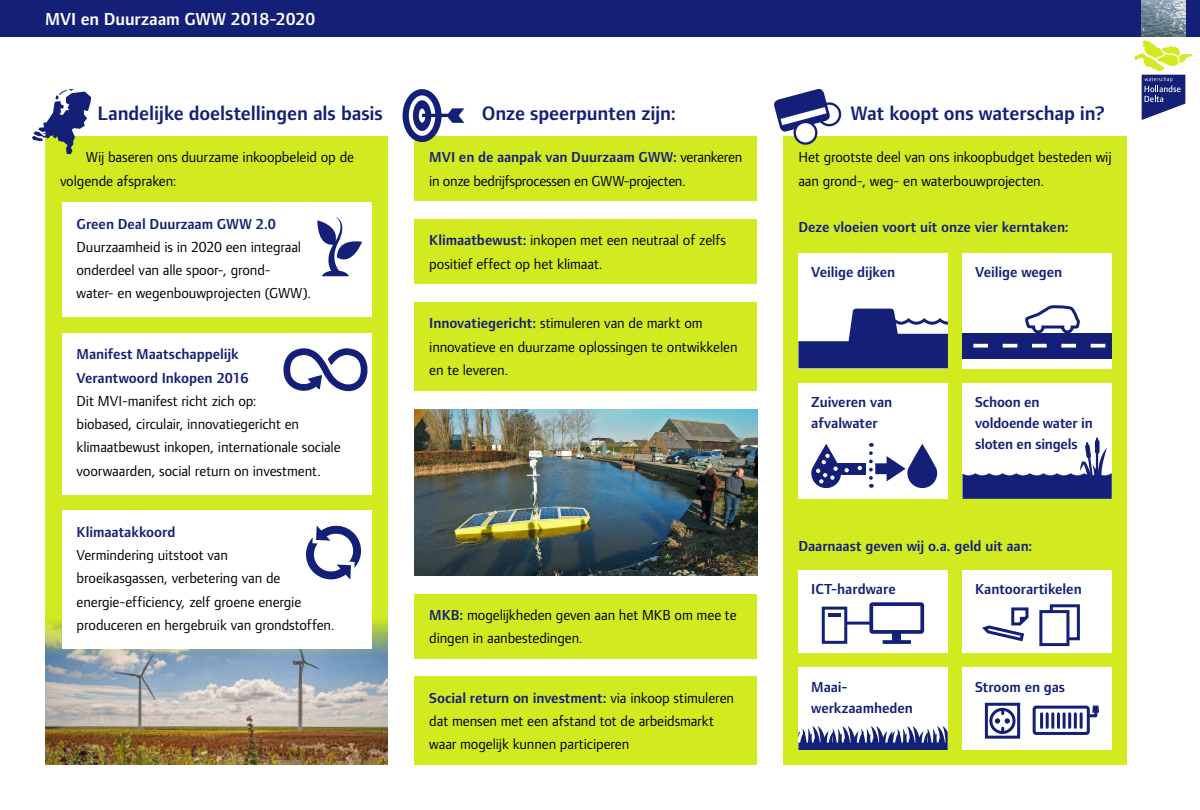
<style>
.page{position:relative;width:1200px;height:810px;background:#fff}
.page>*{position:absolute;margin:0;border:0;box-sizing:border-box;transform-origin:0 0}
.t1{font:600 20.25px "Foundry Form Sans";letter-spacing:-.005em;color:#142077}
.t2{font:600 18px "Foundry Form Sans";letter-spacing:-.005em;color:#fff}
.t3{font:15px/23.2px "Foundry Form Sans";letter-spacing:-.005em;color:#000}
.t4{font:600 15px/21px "Foundry Form Sans";letter-spacing:-.005em;color:#142077}
.s1{font-weight:600;color:#142077}
</style>
<div class="page">
<div style="left:0;top:0;width:1200px;height:37px;background:#142077"></div>
<div style="left:45px;top:136px;width:343px;height:559px;background:#d2eb20"></div>
<div style="left:783px;top:136px;width:344px;height:629px;background:#d2eb20"></div>
<img style="left:45px;top:614px;width:343px;height:151px">
<img style="left:414px;top:409px;width:343px;height:167px">
<div style="left:798px;top:253px;width:150px;height:115px;background:#fff"></div>
<div style="left:798px;top:383px;width:150px;height:116px;background:#fff"></div>
<div style="left:798px;top:570px;width:150px;height:83px;background:#fff"></div>
<div style="left:962px;top:570px;width:150px;height:83px;background:#fff"></div>
<div style="left:798px;top:668px;width:150px;height:82px;background:#fff"></div>
<div style="left:962px;top:668px;width:150px;height:82px;background:#fff"></div>
<div style="left:962px;top:253px;width:150px;height:115px;background:#fff"></div>
<div style="left:962px;top:383px;width:150px;height:116px;background:#fff"></div>
<svg style="left:1025px;top:305px;width:55px;height:28px"></svg>
<svg style="left:1134px;top:40px;width:59px;height:80px"></svg>
<img style="left:1142px;top:0;width:43px;height:37px">
<hr style="left:1096px;top:439px;width:2px;height:36px;background:#142077">
<svg style="left:962px;top:441px;width:150px;height:58px"></svg>
<svg style="left:32px;top:89px;width:59px;height:65px"></svg>
<div style="left:62px;top:202px;width:309px;height:115px;background:#fff"></div>
<div style="left:62px;top:333px;width:309px;height:162px;background:#fff"></div>
<div style="left:62px;top:511px;width:309px;height:138px;background:#fff"></div>
<div style="left:414px;top:136px;width:343px;height:65px;background:#d2eb20"></div>
<div style="left:414px;top:219px;width:343px;height:65px;background:#d2eb20"></div>
<div style="left:414px;top:302px;width:343px;height:89px;background:#d2eb20"></div>
<div style="left:414px;top:594px;width:343px;height:65px;background:#d2eb20"></div>
<div style="left:414px;top:676px;width:343px;height:89px;background:#d2eb20"></div>
<div style="left:403px;top:89px;width:39px;height:53px;border:6px solid #142077;border-radius:50%"></div>
<svg style="left:413px;top:100px;width:51px;height:31px"></svg>
<svg style="left:818px;top:104px;width:22px;height:21px"></svg>
<div style="left:817px;top:102px;width:24px;height:24px;border:2px solid #142077;border-radius:50%"></div>
<svg style="left:774px;top:89px;width:57px;height:44px"></svg>
<div style="left:795px;top:122px;width:21px;height:22px;background:#fff;border-radius:50%"></div>
<div style="left:794px;top:121px;width:23px;height:24px;border:2px solid #142077;border-radius:50%"></div>
<svg style="left:798px;top:309px;width:150px;height:59px"></svg>
<div style="left:962px;top:333px;width:150px;height:25px;background:#142077"></div>
<svg style="left:973px;top:344px;width:132px;height:4px"></svg>
<div style="left:831px;top:463px;width:35px;height:11px;background:#142077"></div>
<svg style="left:869px;top:443px;width:68px;height:45px"></svg>
<svg style="left:858px;top:466px;width:4px;height:4px"></svg>
<svg style="left:811px;top:444px;width:38px;height:44px"></svg>
<div style="left:869px;top:602px;width:55px;height:32px;border:4px solid #142077;border-radius:2px"></div>
<svg style="left:883px;top:640px;width:28px;height:4px"></svg>
<div style="left:892px;top:632px;width:9px;height:10px;background:#142077"></div>
<div style="left:822px;top:607px;width:25px;height:37px;background:#fff;border:3px solid #142077"></div>
<svg style="left:828px;top:613px;width:13px;height:3px"></svg>
<hr style="left:845px;top:622px;width:27px;height:3px;background:#142077">
<div style="left:1050px;top:604px;width:30px;height:36px;background:#fff;border:3px solid #142077"></div>
<div style="left:1039px;top:610px;width:30px;height:36px;background:#fff;border:3px solid #142077"></div>
<svg style="left:982px;top:607px;width:47px;height:35px"></svg>
<div style="left:985px;top:703px;width:35px;height:36px;background:#fff;border:3px solid #142077"></div>
<svg style="left:991px;top:709px;width:23px;height:24px"></svg>
<div style="left:989px;top:708px;width:27px;height:26px;border:3px solid #142077;border-radius:50%"></div>
<svg style="left:995px;top:710px;width:15px;height:21px"></svg>
<svg style="left:1034px;top:707px;width:54px;height:26px"></svg>
<div style="left:1033px;top:706px;width:57px;height:29px;border:3px solid #142077;border-radius:2px"></div>
<svg style="left:1040px;top:706px;width:59px;height:21px"></svg>
<svg style="left:283px;top:348px;width:84px;height:43px"></svg>
<svg style="left:317px;top:216px;width:45px;height:60px"></svg>
<svg style="left:306px;top:525px;width:55px;height:55px"></svg>
<svg style="left:798px;top:726px;width:150px;height:24px"></svg>
<p class="t2" style="left:45px;top:9px;width:272px">MVI en Duurzaam GWW 2018-2020</p>
<h1 class="t1" style="left:98px;top:101px;width:287px">Landelijke doelstellingen als basis</h1>
<h1 class="t1" style="left:482px;top:101px;width:196px">Onze speerpunten zijn:</h1>
<h1 class="t1" style="left:851px;top:101px;width:256px">Wat koopt ons waterschap in?</h1>
<p class="t3" style="left:60px;top:146px;width:296px;text-indent:26px">Wij baseren ons duurzame inkoopbeleid op de volgende afspraken:</p>
<p class="t4" style="left:77px;top:213px;width:201px">Green Deal Duurzaam GWW 2.0</p>
<p class="t3" style="left:77px;top:235px;width:236px">Duurzaamheid is in 2020 een integraal onderdeel van alle spoor-, grond&shy;water- en wegenbouwprojecten (GWW).</p>
<p class="t3" style="left:798px;top:146px;width:315px">Het grootste deel van ons inkoopbudget besteden wij aan grond-, weg- en waterbouwprojecten.</p>
<p class="t4" style="left:798px;top:217px;width:272px">Deze vloeien voort uit onze vier kerntaken:</p>
<p class="t3" style="left:429px;top:146px;width:314px"><span class="s1">MVI en de aanpak van Duurzaam GWW:</span> verankeren in onze bedrijfsprocessen en GWW-projecten.</p>
<p class="t3" style="left:429px;top:229px;width:298px"><span class="s1">Klimaatbewust:</span> inkopen met een neutraal of zelfs positief effect op het klimaat.</p>
<p class="t4" style="left:811px;top:262px;width:86px">Veilige dijken</p>
<p class="t4" style="left:975px;top:262px;width:89px">Veilige wegen</p>
<p class="t4" style="left:77px;top:343px;width:174px;line-height:23.2px">Manifest Maatschappelijk<br>Verantwoord Inkopen 2016</p>
<p class="t3" style="left:77px;top:389px;width:266px">Dit MVI-manifest richt zich op:<br>biobased, circulair, innovatiegericht en klimaatbewust inkopen, internationale sociale voorwaarden, social return on investment.</p>
<p class="t4" style="left:77px;top:521px;width:100px">Klimaatakkoord</p>
<p class="t3" style="left:77px;top:543px;width:260px">Vermindering uitstoot van<br>broeikasgassen, verbetering van de energie-efficiency, zelf groene energie produceren en hergebruik van grondstoffen.</p>
<p class="t3" style="left:429px;top:312px;width:310px"><span class="s1">Innovatiegericht:</span> stimuleren van de markt om innovatieve en duurzame oplossingen te ontwikkelen en te leveren.</p>
<p class="t3" style="left:429px;top:604px;width:309px"><span class="s1">MKB:</span> mogelijkheden geven aan het MKB om mee te dingen in aanbestedingen.</p>
<p class="t3" style="left:429px;top:686px;width:306px"><span class="s1">Social return on investment:</span> via inkoop stimuleren dat mensen met een afstand tot de arbeidsmarkt waar mogelijk kunnen participeren</p>
<p class="t4" style="left:811px;top:392px;width:83px">Zuiveren van afvalwater</p>
<p class="t4" style="left:975px;top:392px;width:119px">Schoon en voldoende water in sloten en singels</p>
<p class="t4" style="left:798px;top:536px;width:235px">Daarnaast geven wij o.a. geld uit aan:</p>
<p class="t4" style="left:811px;top:579px;width:86px">ICT-hardware</p>
<p class="t4" style="left:975px;top:579px;width:108px">Kantoorartikelen</p>
<p class="t4" style="left:811px;top:676px;width:103px">Maai&shy;werkzaamheden</p>
<p class="t4" style="left:975px;top:676px;width:91px">Stroom en gas</p>
</div>
